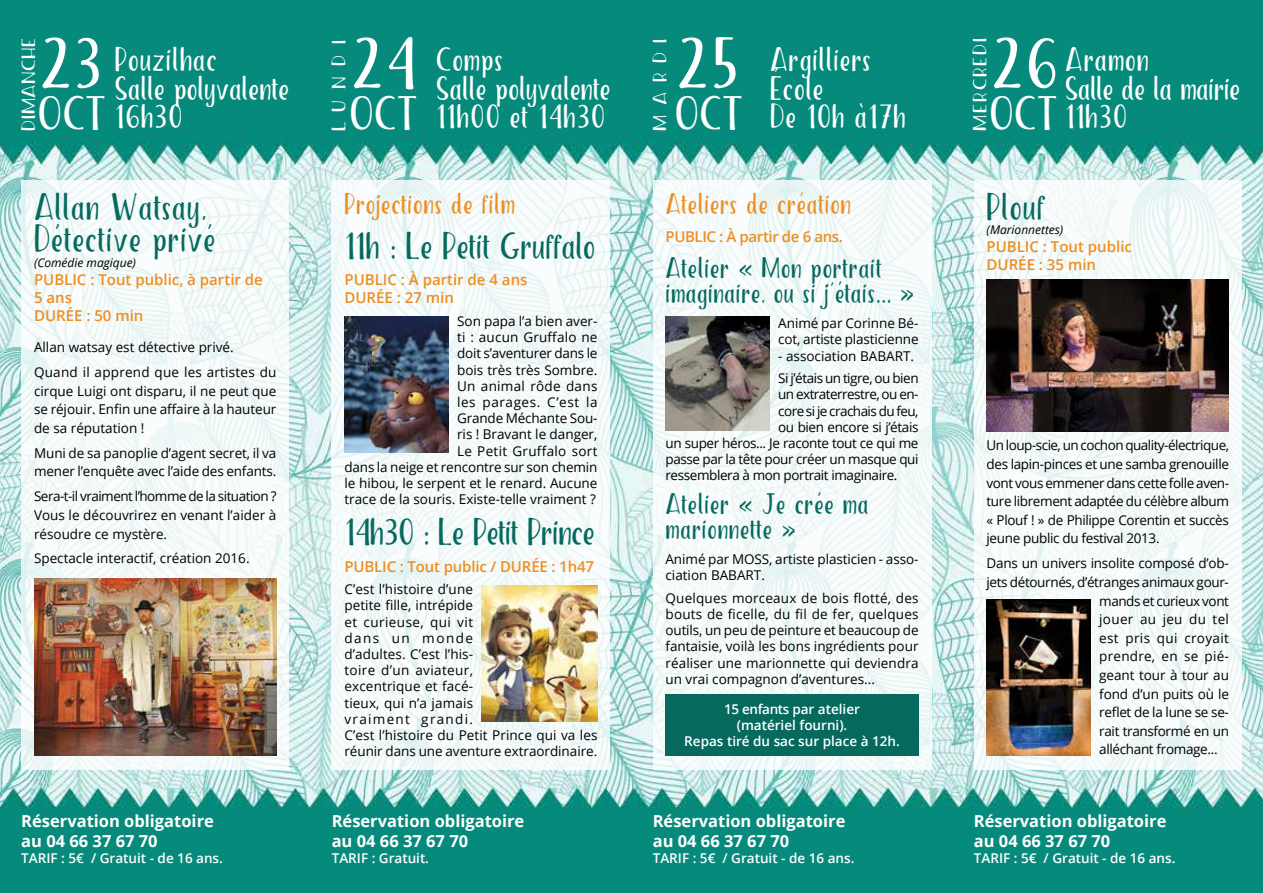
<style>
.page{position:relative;width:1263px;height:893px;background:#fff}
.page>*{position:absolute;margin:0;border:0;box-sizing:border-box;transform-origin:0 0}
.t1{font:52.5px "The Salvador Condensed";color:#fff}
.t2{font:34.5px "The Salvador Condensed";letter-spacing:-.015em;color:#fff}
.t3{font:27px/32.4px "The Salvador Condensed";color:#05695e}
.t4{font:27px "The Salvador Condensed";letter-spacing:-.03em;color:#05695e}
.t5{font:27px "The Salvador Condensed";letter-spacing:-.05em;color:#05695e}
.t6{font:24px/28.8px "The Salvador Condensed";letter-spacing:-.025em;color:#fff}
.t7{font:24px/28.8px "The Salvador Condensed";letter-spacing:-.045em;color:#fff}
.t8{font:24px/28.8px "The Salvador Condensed";color:#fff}
.t9{font:21px/25.2px "The Salvador Condensed";color:#05695e}
.t10{font:21px "The Salvador Condensed";color:#ed8e22}
.t11{font:700 16.5px/19.8px "Open Sans";color:#fff}
.t12{font:600 15px/18px "Open Sans";color:#ed8e22}
.t13{font:600 15px "Open Sans";letter-spacing:-.025em;color:#ed8e22}
.t14{font:13.5px/16.2px "Open Sans";color:#000}
.t15{font:600 13.5px/16.2px "Open Sans";color:#fff;text-align:center}
.t16{font:13.5px "Open Sans";letter-spacing:-.03em;color:#000}
.t17{font:13.5px "Open Sans";letter-spacing:-.025em;color:#000}
.t18{font:13.5px "Open Sans";letter-spacing:-.04em;color:#000}
.t19{font:13.5px "Open Sans";letter-spacing:.02em;color:#000}
.t20{font:13.5px "The Salvador Condensed";letter-spacing:.075em;color:#fff;scale:1.33 1}
.t21{font:13.5px "Open Sans";letter-spacing:.025em;color:#000}
.t22{font:13.5px "The Salvador Condensed";color:#fff;scale:1.33 1}
.t23{font:italic 12px "Open Sans";color:#000}
</style>
<div class="page">
<img style="left:0;top:0;width:1263px;height:893px">
<div style="left:21px;top:180px;width:268px;height:590px;background:linear-gradient(to right,#f2f9f9,#f4faf9)"></div>
<svg style="left:974px;top:180px;width:268px;height:590px;fill:#f5fbfb"></svg>
<div style="left:332px;top:180px;width:278px;height:590px;background:#f4fbfa"></div>
<div style="left:653px;top:180px;width:278px;height:590px;background:#f4fbfa"></div>
<img style="left:986px;top:280px;width:243px;height:152px">
<img style="left:986px;top:600px;width:105px;height:156px">
<img style="left:34px;top:578px;width:242px;height:178px">
<img style="left:344px;top:317px;width:105px;height:136px">
<img style="left:665px;top:317px;width:105px;height:113px">
<img style="left:482px;top:586px;width:115px;height:136px">
<div style="left:665px;top:694px;width:253px;height:62px;background:#05695e"></div>
<h1 class="t1" style="left:38px;top:40px;width:66px">23</h1>
<h2 class="t2" style="left:38px;top:98px;width:71px">OCT</h2>
<h1 class="t1" style="left:350px;top:40px;width:69px">24</h1>
<h2 class="t2" style="left:350px;top:98px;width:71px">OCT</h2>
<h1 class="t1" style="left:675px;top:40px;width:66px">25</h1>
<h2 class="t2" style="left:675px;top:98px;width:71px">OCT</h2>
<h1 class="t1" style="left:990px;top:40px;width:71px">26</h1>
<h2 class="t2" style="left:990px;top:98px;width:71px">OCT</h2>
<p class="t22" style="left:22px;top:131px;width:72px;rotate:-90deg">DIMANCHE</p>
<p class="t20" style="left:333px;top:131px;width:70px;rotate:-90deg">LUNDI</p>
<p class="t20" style="left:654px;top:131px;width:71px;rotate:-90deg">MARDI</p>
<p class="t20" style="left:974px;top:131px;width:72px;rotate:-90deg">MERCREDI</p>
<h3 class="t6" style="left:115px;top:48px;width:176px">Pouzilhac<br>Salle polyvalente<br>16h30</h3>
<h3 class="t7" style="left:1065px;top:48px;width:177px">Aramon<br>Salle de la mairie<br>11h30</h3>
<h3 class="t6" style="left:436px;top:48px;width:176px">Comps<br>Salle polyvalente<br>11h00 et 14h30</h3>
<h3 class="t8" style="left:770px;top:48px;width:138px">Argilliers<br>École<br>De 10h à17h</h3>
<h3 class="t3" style="left:34px;top:194px;width:184px">Allan Watsay,<br>Détective privé</h3>
<p class="t23" style="left:34px;top:254px;width:104px">(Comédie magique)</p>
<p class="t12" style="left:34px;top:270px;width:230px">PUBLIC : Tout public, à partir de<br>5 ans<br>DURÉE : 50 min</p>
<p class="t14" style="left:34px;top:334px;width:244px;line-height:24.9px">Allan watsay est détective privé.<br>Quand il apprend que les artistes du</p>
<p class="t14" style="left:34px;top:381px;width:244px;line-height:18.6px;text-align:justify">cirque Luigi ont disparu, il ne peut que se réjouir. Enfin une affaire à la hauteur de sa réputation !</p>
<p class="t14" style="left:34px;top:443px;width:244px;line-height:18.6px">Muni de sa panoplie d’agent secret, il va mener l’enquête avec l’aide des enfants.</p>
<p class="t14" style="left:34px;top:487px;width:244px;line-height:18.6px;text-align:justify">Sera-t-il vraiment l’homme de la situation ?<br>Vous le découvrirez en venant l’aider à résoudre ce mystère.</p>
<p class="t14" style="left:34px;top:550px;width:217px">Spectacle interactif, création 2016.</p>
<p class="t11" style="left:21px;top:811px;width:194px">Réservation obligatoire au 04 66 37 67 70</p>
<p class="t15" style="left:21px;top:850px;width:203px">TARIF : 5€ / Gratuit - de 16 ans.</p>
<h3 class="t10" style="left:344px;top:194px;width:173px">Projections de film</h3>
<h3 class="t4" style="left:344px;top:234px;width:253px">11h : Le Petit Gruffalo</h3>
<p class="t12" style="left:344px;top:271px;width:185px">PUBLIC : À partir de 4 ans<br>DURÉE : 27 min</p>
<p class="t14" style="left:344px;top:313px;width:255px;text-align:right">Son papa l’a bien aver-<br>ti : aucun Gruffalo ne<br>doit s’aventurer dans le<br>bois très très Sombre.<br>Un animal rôde dans<br>les parages. C’est la<br>Grande Méchante Sou-<br>ris ! Bravant le danger,<br>Le Petit Gruffalo sort<br>dans la neige et rencontre sur son chemin le hibou, le serpent et le renard. Aucune trace de la souris. Existe-telle vraiment ?</p>
<h3 class="t5" style="left:344px;top:520px;width:253px">14h30 : Le Petit Prince</h3>
<p class="t12" style="left:344px;top:557px;width:251px">PUBLIC : Tout public / DURÉE : 1h47</p>
<p class="t14" style="left:344px;top:581px;width:255px">C’est l’histoire d’une<br>petite fille, intrépide<br>et curieuse, qui vit<br>dans un monde<br>d’adultes. C’est l’his-<br>toire d’un aviateur,<br>excentrique et facé-<br>tieux, qui n’a jamais<br>vraiment grandi.<br>C’est l’histoire du Petit Prince qui va les réunir dans une aventure extraordinaire.</p>
<p class="t11" style="left:332px;top:811px;width:194px">Réservation obligatoire au 04 66 37 67 70</p>
<p class="t15" style="left:332px;top:850px;width:99px">TARIF : Gratuit.</p>
<h3 class="t10" style="left:665px;top:194px;width:188px">Ateliers de création</h3>
<p class="t13" style="left:665px;top:227px;width:179px">PUBLIC : À partir de 6 ans.</p>
<h3 class="t9" style="left:665px;top:258px;width:251px">Atelier « Mon portrait imaginaire, ou si j’étais... »</h3>
<p class="t14" style="left:778px;top:315px;width:142px">Animé par Corinne Bé&shy;cot, artiste plasticienne</p>
<p class="t14" style="left:778px;top:344px;width:142px;line-height:22.5px">- association BABART.<br>Si j’étais un tigre, ou bien</p>
<p class="t18" style="left:778px;top:385px;width:142px">un extraterrestre, ou en-</p>
<p class="t18" style="left:778px;top:401px;width:142px">core si je crachais du feu,</p>
<p class="t16" style="left:778px;top:418px;width:142px">ou bien encore si j’étais</p>
<p class="t16" style="left:665px;top:434px;width:254px">un super héros... Je raconte tout ce qui me</p>
<p class="t16" style="left:665px;top:450px;width:254px">passe par la tête pour créer un masque qui</p>
<p class="t16" style="left:665px;top:466px;width:233px">ressemblera à mon portrait imaginaire.</p>
<h3 class="t9" style="left:665px;top:494px;width:205px">Atelier « Je crée ma marionnette »</h3>
<p class="t14" style="left:665px;top:551px;width:254px">Animé par MOSS, artiste plasticien - asso&shy;ciation BABART.</p>
<p class="t14" style="left:665px;top:589px;width:255px;text-align:justify">Quelques morceaux de bois flotté, des bouts de ficelle, du fil de fer, quelques outils, un peu de peinture et beaucoup de fantaisie, voilà les bons ingrédients pour réaliser une marionnette qui deviendra un vrai compagnon d’aventures...</p>
<p class="t15" style="left:684px;top:701px;width:217px">15 enfants par atelier<br>(matériel fourni).<br>Repas tiré du sac sur place à 12h.</p>
<p class="t11" style="left:653px;top:811px;width:194px">Réservation obligatoire au 04 66 37 67 70</p>
<p class="t15" style="left:653px;top:850px;width:203px">TARIF : 5€ / Gratuit - de 16 ans.</p>
<h3 class="t4" style="left:986px;top:195px;width:61px">Plouf</h3>
<p class="t23" style="left:986px;top:222px;width:78px">(Marionnettes)</p>
<p class="t12" style="left:986px;top:237px;width:147px">PUBLIC : Tout public<br>DURÉE : 35 min</p>
<p class="t14" style="left:986px;top:436px;width:244px;line-height:18.6px;text-align:justify">Un loup-scie, un cochon quality-électrique, des lapin-pinces et une samba grenouille vont vous emmener dans cette folle aven&shy;ture librement adaptée du célèbre album « Plouf ! » de Philippe Corentin et succès jeune public du festival 2013.</p>
<p class="t14" style="left:986px;top:555px;width:244px">Dans un univers insolite composé d’ob-</p>
<p class="t17" style="left:986px;top:573px;width:244px">jets détournés, d’étranges animaux gour-</p>
<p class="t16" style="left:1099px;top:591px;width:131px">mands et curieux vont</p>
<p class="t19" style="left:1099px;top:610px;width:131px">jouer au jeu du tel</p>
<p class="t21" style="left:1099px;top:629px;width:131px">est pris qui croyait</p>
<p class="t19" style="left:1099px;top:647px;width:131px">prendre, en se pié-</p>
<p class="t14" style="left:1099px;top:667px;width:131px">geant tour à tour au</p>
<p class="t14" style="left:1099px;top:685px;width:131px">fond d’un puits où le</p>
<p class="t17" style="left:1099px;top:703px;width:131px">reflet de la lune se se-</p>
<p class="t17" style="left:1099px;top:722px;width:131px">rait transformé en un</p>
<p class="t17" style="left:1099px;top:740px;width:120px">alléchant fromage...</p>
<p class="t11" style="left:974px;top:811px;width:194px">Réservation obligatoire au 04 66 37 67 70</p>
<p class="t15" style="left:974px;top:850px;width:203px">TARIF : 5€ / Gratuit - de 16 ans.</p>
</div>
